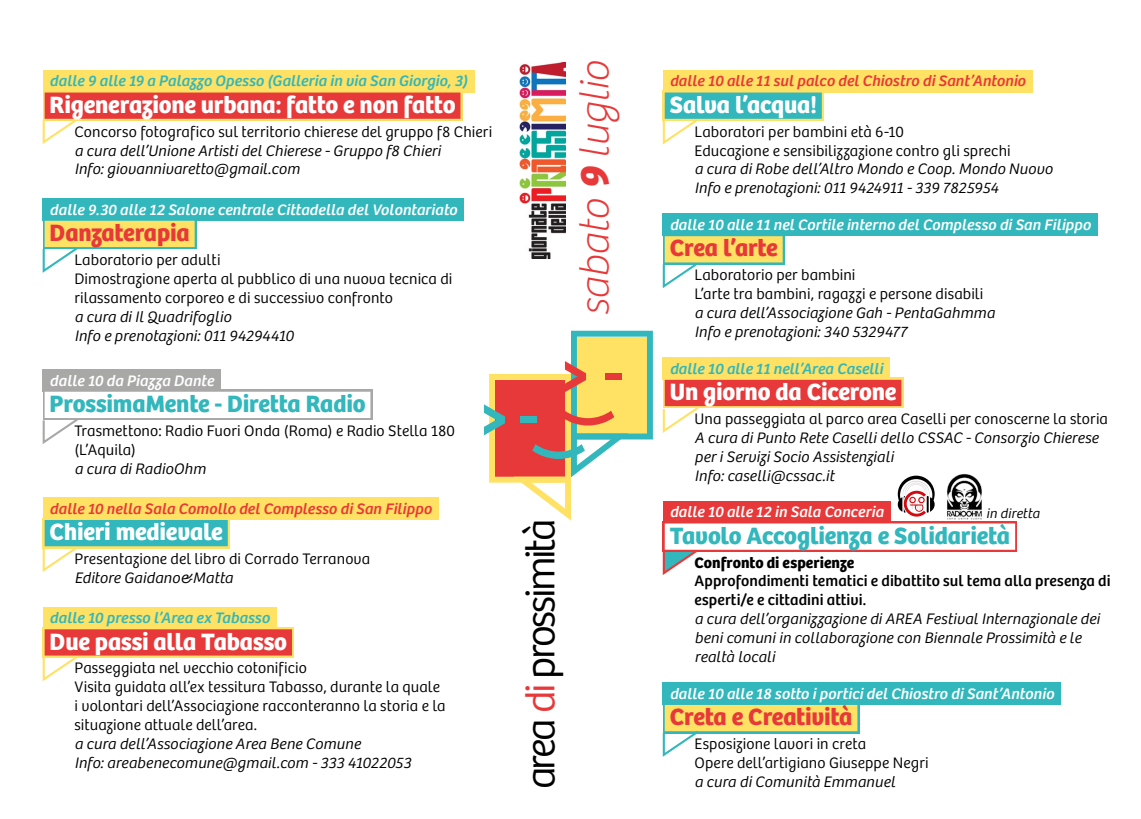
<style>
.page{position:relative;width:1141px;height:819px;background:#fff}
.page>*{position:absolute;margin:0;border:0;box-sizing:border-box;transform-origin:0 0}
.t1{font:300 42px "Bree";letter-spacing:-.06em;color:#000}
.t2{font:italic 100 42px "Bree";letter-spacing:-.015em;color:#e73939}
.t3{font:700 24.5px "Bree";letter-spacing:-.005em;color:#fff}
.t4{font:700 24.5px "Bree";letter-spacing:-.01em;color:#31b7bc}
.t5{font:700 24.5px "Bree";letter-spacing:-.01em;color:#e73939}
.t6{font:300 15.75px/18.9px "Bree";letter-spacing:.005em;color:#000}
.t7{font:italic 300 15.75px/18.9px "Bree";letter-spacing:.005em;color:#000}
.t8{font:italic 15.75px "Bree";letter-spacing:.005em;color:#fff}
.t9{font:italic 15.75px "Bree";letter-spacing:.005em;color:#31b7bc}
.t10{font:italic 15.75px "Bree";letter-spacing:.005em;color:#e73939}
.t11{font:15.75px/18.9px "Bree";letter-spacing:.005em;color:#000}
.t12{font:700 15.75px "Bree";letter-spacing:.005em;color:#000}
.t13{font:italic 300 14px "Bree";letter-spacing:.01em;color:#000}
.s1{font-weight:700}
.s2{color:#e73939}
</style>
<div class="page">
<svg style="left:42px;top:120px;width:35px;height:24px"></svg>
<svg style="left:42px;top:249px;width:36px;height:24px"></svg>
<svg style="left:42px;top:520px;width:39px;height:52px"></svg>
<svg style="left:42px;top:653px;width:39px;height:29px"></svg>
<div style="left:43px;top:70px;width:431px;height:22px;background:#ffe163"></div>
<div style="left:43px;top:90px;width:419px;height:31px;background:#ffe163"></div>
<div style="left:45px;top:92px;width:415px;height:27px;background:#e73939"></div>
<div style="left:43px;top:198px;width:421px;height:22px;background:#31b7bc"></div>
<svg style="left:43px;top:220px;width:154px;height:29px"></svg>
<div style="left:45px;top:221px;width:150px;height:26px;background:#ffe163"></div>
<div style="left:43px;top:369px;width:178px;height:22px;background:#a8a8a7"></div>
<div style="left:43px;top:389px;width:329px;height:31px;background:linear-gradient(to right,#bebebd,#bebebd)"></div>
<div style="left:45px;top:392px;width:325px;height:26px;background:#fff"></div>
<div style="left:43px;top:497px;width:396px;height:23px;background:#ffe163"></div>
<div style="left:43px;top:517px;width:187px;height:31px;background:linear-gradient(to right,#fbe064,#fbe064)"></div>
<div style="left:45px;top:520px;width:183px;height:26px;background:#31b7bc"></div>
<div style="left:43px;top:607px;width:234px;height:22px;background:#ffe163"></div>
<div style="left:43px;top:627px;width:251px;height:30px;background:linear-gradient(to right,#f17f4a,#f17f4a)"></div>
<div style="left:45px;top:629px;width:247px;height:26px;background:#e73939"></div>
<svg style="left:484px;top:331px;width:169px;height:189px"></svg>
<div style="left:605px;top:373px;width:17px;height:7px;background:#e73939"></div>
<svg style="left:662px;top:117px;width:36px;height:28px"></svg>
<svg style="left:662px;top:264px;width:35px;height:24px"></svg>
<svg style="left:662px;top:408px;width:37px;height:25px"></svg>
<svg style="left:662px;top:547px;width:35px;height:28px"></svg>
<div style="left:663px;top:70px;width:369px;height:22px;background:#ffe163"></div>
<div style="left:663px;top:90px;width:161px;height:31px;background:#ffe163"></div>
<div style="left:665px;top:92px;width:157px;height:27px;background:#31b7bc"></div>
<div style="left:663px;top:214px;width:435px;height:22px;background:#31b7bc"></div>
<svg style="left:663px;top:236px;width:122px;height:29px"></svg>
<div style="left:665px;top:236px;width:118px;height:26px;background:#ffe163"></div>
<div style="left:663px;top:357px;width:227px;height:22px;background:#ffe163"></div>
<svg style="left:663px;top:377px;width:240px;height:31px"></svg>
<div style="left:665px;top:380px;width:236px;height:26px;background:#e73939"></div>
<div style="left:663px;top:501px;width:227px;height:22px;background:#e73939"></div>
<svg style="left:663px;top:521px;width:354px;height:31px;fill:#e73939"></svg>
<div style="left:665px;top:523px;width:350px;height:26px;background:#fff"></div>
<div style="left:663px;top:682px;width:398px;height:22px;background:#31b7bc"></div>
<svg style="left:663px;top:704px;width:196px;height:29px"></svg>
<div style="left:665px;top:705px;width:192px;height:26px;background:#ffe163"></div>
<img style="left:519px;top:63px;width:47px;height:195px">
<svg style="left:42px;top:416px;width:39px;height:28px"></svg>
<svg style="left:662px;top:728px;width:39px;height:29px"></svg>
<img style="left:947px;top:473px;width:35px;height:47px">
<svg style="left:898px;top:475px;width:37px;height:42px"></svg>
<p class="t9" style="left:50px;top:72px;width:419px">dalle 9 alle 19 a Palazzo Opesso (Galleria in via San Giorgio, 3)</p>
<h2 class="t3" style="left:50px;top:90px;width:407px">Rigenerazione urbana: fatto e non fatto</h2>
<p class="t6" style="left:74px;top:122px;width:419px">Concorso fotografico sul territorio chierese del gruppo f8 Chieri</p>
<p class="t7" style="left:74px;top:141px;width:368px">a cura dell’Unione Artisti del Chierese - Gruppo f8 Chieri<br>Info: giovannivaretto@gmail.com</p>
<p class="t8" style="left:50px;top:200px;width:409px">dalle 9.30 alle 12 Salone centrale Cittadella del Volontariato</p>
<h2 class="t5" style="left:50px;top:218px;width:142px">Danzaterapia</h2>
<p class="t6" style="left:74px;top:250px;width:380px">Laboratorio per adulti<br>Dimostrazione aperta al pubblico di una nuova tecnica di rilassamento corporeo e di successivo confronto</p>
<p class="t7" style="left:74px;top:307px;width:221px">a cura di Il Quadrifoglio<br>Info e prenotazioni: 011 94294410</p>
<p class="t8" style="left:50px;top:371px;width:166px">dalle 10 da Piazza Dante</p>
<h2 class="t4" style="left:50px;top:389px;width:317px">ProssimaMente - Diretta Radio</h2>
<p class="t6" style="left:74px;top:421px;width:382px">Trasmettono: Radio Fuori Onda (Roma) e Radio Stella 180 (L’Aquila)</p>
<p class="t7" style="left:74px;top:459px;width:133px">a cura di RadioOhm</p>
<p class="t10" style="left:50px;top:499px;width:384px">dalle 10 nella Sala Comollo del Complesso di San Filippo</p>
<h2 class="t3" style="left:50px;top:517px;width:175px">Chieri medievale</h2>
<p class="t6" style="left:74px;top:549px;width:297px">Presentazione del libro di Corrado Terranova</p>
<p class="t7" style="left:74px;top:568px;width:160px">Editore Gaidano&amp;Matta</p>
<p class="t9" style="left:50px;top:609px;width:222px">dalle 10 presso l’Area ex Tabasso</p>
<h2 class="t3" style="left:50px;top:626px;width:239px">Due passi alla Tabasso</h2>
<p class="t6" style="left:74px;top:659px;width:373px">Passeggiata nel vecchio cotonificio<br>Visita guidata all’ex tessitura Tabasso, durante la quale i volontari dell’Associazione racconteranno la storia e la situazione attuale dell’area.</p>
<p class="t7" style="left:74px;top:734px;width:338px">a cura dell’Associazione Area Bene Comune<br>Info: areabenecomune@gmail.com - 333 41022053</p>
<h1 class="t2" style="left:571px;top:316px;width:257px;rotate:-90deg">sabato <span class="s1">9</span> luglio</h1>
<h1 class="t1" style="left:516px;top:789px;width:272px;rotate:-90deg">area <span class="s2">di</span> prossimità</h1>
<p class="t10" style="left:670px;top:72px;width:357px">dalle 10 alle 11 sul palco del Chiostro di Sant’Antonio</p>
<h2 class="t3" style="left:670px;top:90px;width:149px">Salva l’acqua!</h2>
<p class="t6" style="left:694px;top:122px;width:318px">Laboratori per bambini età 6-10<br>Educazione e sensibilizzazione contro gli sprechi</p>
<p class="t7" style="left:694px;top:160px;width:360px">a cura di Robe dell’Altro Mondo e Coop. Mondo Nuovo<br>Info e prenotazioni: 011 9424911 - 339 7825954</p>
<p class="t8" style="left:670px;top:216px;width:423px">dalle 10 alle 11 nel Cortile interno del Complesso di San Filippo</p>
<h2 class="t5" style="left:670px;top:233px;width:110px">Crea l’arte</h2>
<p class="t6" style="left:694px;top:266px;width:291px">Laboratorio per bambini<br>L’arte tra bambini, ragazzi e persone disabili</p>
<p class="t7" style="left:694px;top:304px;width:302px">a cura dell’Associazione Gah - PentaGahmma<br>Info e prenotazioni: 340 5329477</p>
<p class="t9" style="left:670px;top:359px;width:215px">dalle 10 alle 11 nell’Area Caselli</p>
<h2 class="t3" style="left:670px;top:377px;width:228px">Un giorno da Cicerone</h2>
<p class="t6" style="left:694px;top:409px;width:415px">Una passeggiata al parco area Caselli per conoscerne la storia</p>
<p class="t7" style="left:694px;top:428px;width:405px">A cura di Punto Rete Caselli dello CSSAC - Consorzio Chierese per i Servizi Socio Assistenziali<br>Info: caselli@cssac.it</p>
<p class="t8" style="left:670px;top:503px;width:215px">dalle 10 alle 12 in Sala Conceria</p>
<h2 class="t4" style="left:670px;top:520px;width:342px">Tavolo Accoglienza e Solidarietà</h2>
<p class="t12" style="left:694px;top:552px;width:161px">Confronto di esperienze</p>
<p class="t11" style="left:694px;top:572px;width:418px">Approfondimenti tematici e dibattito sul tema alla presenza di esperti/e e cittadini attivi.</p>
<p class="t7" style="left:694px;top:610px;width:407px">a cura dell’organizzazione di AREA Festival Internazionale dei beni comuni in collaborazione con Biennale Prossimità e le realtà locali</p>
<p class="t8" style="left:670px;top:684px;width:386px">dalle 10 alle 18 sotto i portici del Chiostro di Sant’Antonio</p>
<h2 class="t5" style="left:670px;top:702px;width:184px">Creta e Creatività</h2>
<p class="t6" style="left:694px;top:734px;width:236px">Esposizione lavori in creta<br>Opere dell’artigiano Giuseppe Negri</p>
<p class="t7" style="left:694px;top:772px;width:202px">a cura di Comunità Emmanuel</p>
<p class="t13" style="left:986px;top:505px;width:55px">in diretta</p>
</div>
